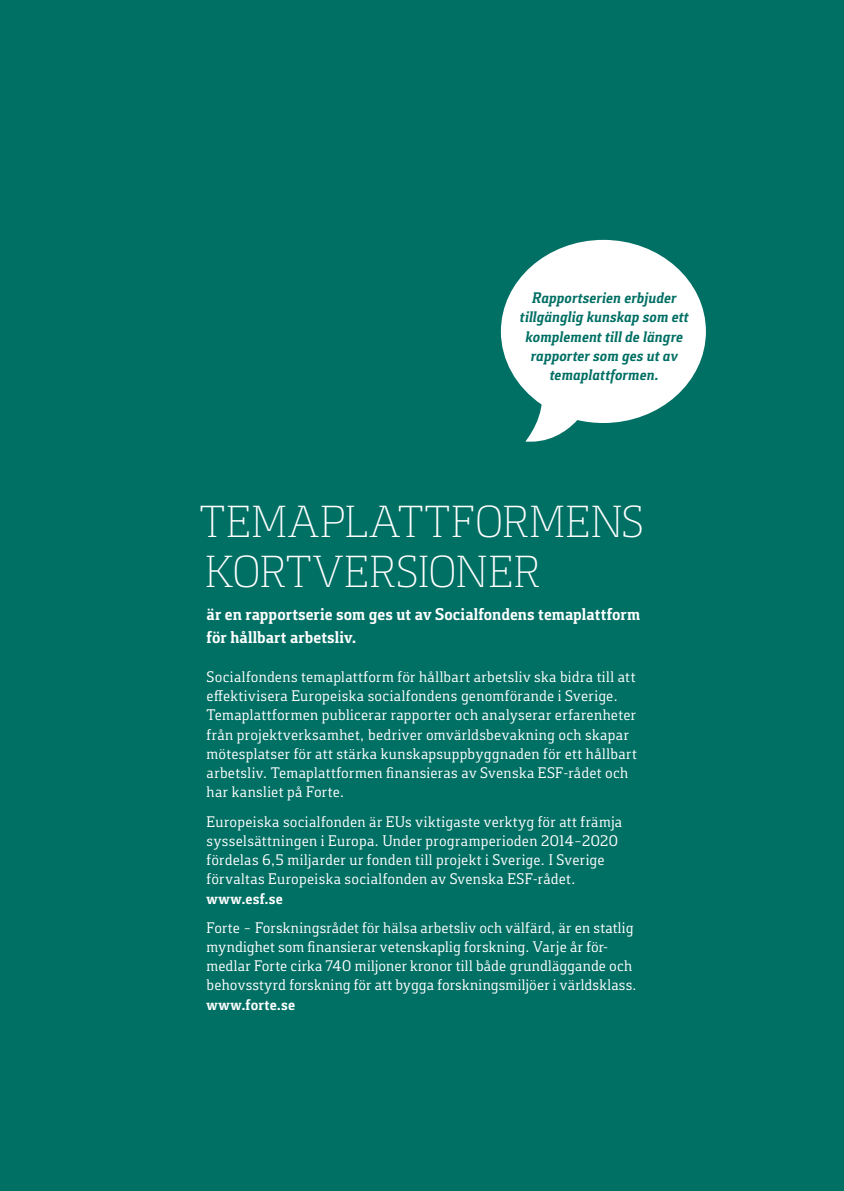
<style>
.page{position:relative;width:844px;height:1191px;background:#fff}
.page>*{position:absolute;margin:0;border:0;box-sizing:border-box;transform-origin:0 0}
.Rubrik_baksida_1{font:300 46.02px/49.7px "Foral Pro";letter-spacing:.005em;color:#fff}
.Rubrik_baksida_2{font:700 17.5px/22.8px "Foral Pro";letter-spacing:.005em;color:#fff}
.Bröd_baksida{font:15.75px/19.2px "Foral Pro";letter-spacing:.02em;color:#fff}
.Bröd_baksida-2{font:italic 700 15.75px/19.2px "Foral Pro";color:#006f64;text-align:center}
.Bröd_baksida-3{font:700 15.75px "Foral Pro";letter-spacing:.015em;color:#fff}
.s1{font-weight:700}
</style>
<div class="page">
<div style="left:0;top:0;width:843px;height:1191px;background:#006f64"></div>
<svg style="left:500px;top:240px;width:205px;height:201px;fill:#fff"></svg>
<p class="Bröd_baksida-2" style="left:519px;top:288px;width:170px">Rapportserien erbjuder tillgänglig kunskap som ett komplement till de längre rapporter som ges ut av temaplattformen.</p>
<p class="Rubrik_baksida_1" style="left:199px;top:496px;width:445px">TEMAPLATTFORMENS<br>KORTVERSIONER</p>
<h2 class="Rubrik_baksida_2" style="left:206px;top:603px;width:435px">är en rapportserie som ges ut av Socialfondens temaplattform för hållbart arbetsliv.</h2>
<p class="Bröd_baksida" style="left:206px;top:667px;width:431px">Socialfondens temaplattform för hållbart arbetsliv ska bidra till att effektivisera Europeiska socialfondens genomförande i Sverige.<br>Temaplattformen publicerar rapporter och analyserar erfarenheter från projektverksamhet, bedriver omvärldsbevakning och skapar mötesplatser för att stärka kunskapsuppbyggnaden för ett hållbart arbetsliv. Temaplattformen finansieras av Svenska ESF-rådet och har kansliet på Forte.</p>
<p class="Bröd_baksida" style="left:206px;top:811px;width:417px">Europeiska socialfonden är EUs viktigaste verktyg för att främja sysselsättningen i Europa. Under programperioden 2014–2020 fördelas 6,5 miljarder ur fonden till projekt i Sverige. I Sverige förvaltas Europeiska socialfonden av Svenska ESF-rådet.</p>
<p class="Bröd_baksida-3" style="left:206px;top:889px;width:78px">www.esf.se</p>
<p class="Bröd_baksida" style="left:206px;top:917px;width:431px">Forte – Forskningsrådet för hälsa arbetsliv och välfärd, är en statlig myndighet som finansierar vetenskaplig forskning. Varje år för&shy;medlar Forte cirka 740 miljoner kronor till både grundläggande och behovsstyrd forskning för att bygga forskningsmiljöer i världsklass. <span class="s1">www.forte.se</span></p>
</div>
